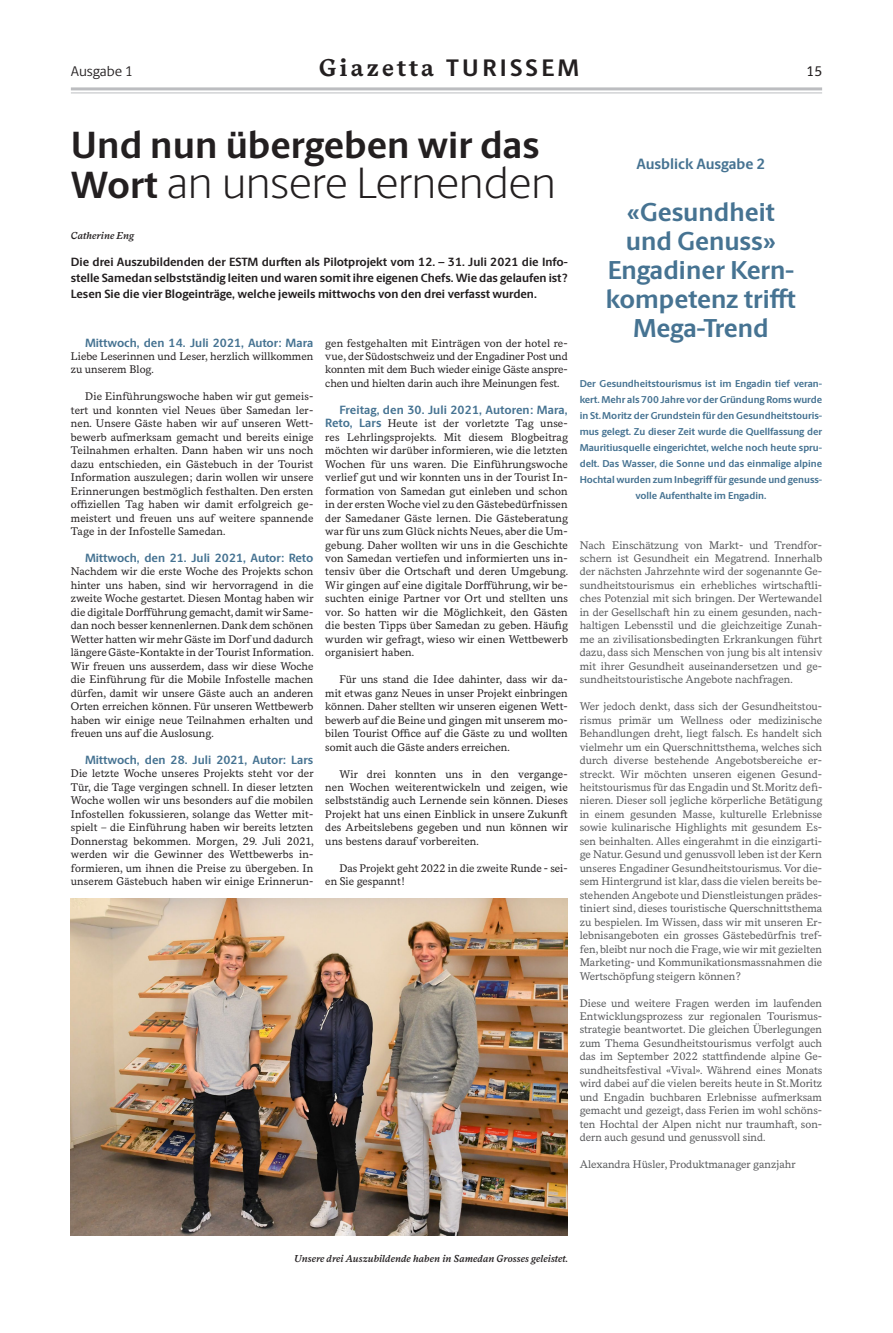
<style>
.page{position:relative;width:893px;height:1333px;background:#fff}
.page>*{position:absolute;margin:0;border:0;box-sizing:border-box;transform-origin:0 0}
.t1{font:300 44px "Berlingske Sans";color:#231f20}
.t2{font:700 38px "Berlingske Sans";color:#231f20}
.t3{font:700 26px/29px "Berlingske Sans";color:#467392;text-align:center}
.t4{font:700 24px "Messina Serif";letter-spacing:.13em;color:#231f20}
.t5{font:700 15px "Berlingske Sans";color:#467392}
.t6{font:14px "Berlingske Sans";letter-spacing:-.01em;color:#231f20}
.t7{font:500 14px "Berlingske Sans";color:#231f20}
.t8{font:700 12px/16px "Berlingske Sans";color:#231f20;text-align:justify}
.t9{font:700 12px "Berlingske Sans";color:#467392}
.t10{font:11px/13.5px "Messina Serif";color:#231f20;text-align:justify}
.t11{font:11px/13.5px "Messina Serif";color:#57585a;text-align:justify}
.t12{font:700 10px/16px "Berlingske Sans";color:#467392;text-align:center}
.t13{font:italic 600 10px "Messina Serif";color:#231f20}
.s1{font-family:"Berlingske Sans"}
.s2{font-weight:700;font-size:38px}
.s3{font-family:"Berlingske Sans";font-weight:700;font-size:12px;color:#467392}
</style>
<div class="page">
<hr style="left:71px;top:87px;width:751px;height:3px;background:#bcbdc0">
<hr style="left:71px;top:92px;width:751px;height:1px;background:#bcbdc0">
<img style="left:71px;top:898px;width:497px;height:337px">
<p class="t6" style="left:71px;top:61px;width:64px">Ausgabe 1</p>
<h3 class="t4" style="left:319px;top:49px;width:261px">Giazetta <span class="s1">TURISSEM</span></h3>
<p class="t7" style="left:806px;top:60px;width:17px">15</p>
<h2 class="t2" style="left:71px;top:117px;width:470px">Und nun übergeben wir das</h2>
<h1 class="t1" style="left:71px;top:153px;width:486px"><span class="s2">Wort</span> an unsere Lernenden</h1>
<p class="t13" style="left:71px;top:228px;width:65px">Catherine Eng</p>
<p class="t8" style="left:71px;top:253px;width:498px">Die drei Auszubildenden der ESTM durften als Pilotprojekt vom 12. – 31. Juli 2021 die Info&shy;stelle Samedan selbststä ndig leiten und waren somit ihre eigenen Chefs. Wie das gelaufen ist?<br>Lesen Sie die vier Blogeinträge, welche jeweils mittwochs von den drei verfasst wurden.</p>
<p class="t9" style="left:85px;top:333px;width:230px">Mittwoch, den 14. Juli 2021, Autor: Mara</p>
<p class="t10" style="left:71px;top:349px;width:244px">Liebe Leserinnen und Leser, herzlich willkommen zu unserem Blog.</p>
<p class="t10" style="left:71px;top:389px;width:244px;text-indent:14px">Die Einführungswoche haben wir gut gemeis&shy;tert und konnten viel Neues über Samedan ler&shy;nen. Unsere Gäste haben wir auf unseren Wett&shy;bewerb aufmerksam gemacht und bereits einige Teilnahmen erhalten. Dann haben wir uns noch dazu entschieden, ein Gästebuch in der Tourist Information auszulegen; darin wollen wir unsere Erinnerungen bestmöglich festhalten. Den ersten offiziellen Tag haben wir damit erfolgreich ge&shy;meistert und freuen uns auf weitere spannende Tage in der Infostelle Samedan.</p>
<p class="t9" style="left:85px;top:549px;width:230px">Mittwoch, den 21. Juli 2021, Autor: Reto</p>
<p class="t10" style="left:71px;top:564px;width:244px">Nachdem wir die erste Woche des Projekts schon hinter uns haben, sind wir hervorragend in die zweite Woche gestartet. Diesen Montag haben wir die digitale Dorfführung gemacht, damit wir Same&shy;dan noch besser kennenlernen. Dank dem schönen Wetter hatten wir mehr Gäste im Dorf und dadurch längere Gäste-Kontakte in der Tourist Information.<br>Wir freuen uns ausserdem, dass wir diese Woche die Einführung für die Mobile Infostelle machen dürfen, damit wir unsere Gäste auch an anderen Orten erreichen können. Für unseren Wettbewerb haben wir einige neue Teilnahmen erhalten und freuen uns auf die Auslosung.</p>
<p class="t9" style="left:85px;top:751px;width:230px">Mittwoch, den 28. Juli 2021, Autor: Lars</p>
<p class="t10" style="left:71px;top:766px;width:244px">Die letzte Woche unseres Projekts steht vor der Tür, die Tage vergingen schnell. In dieser letzten Woche wollen wir uns besonders auf die mobilen Infostellen fokussieren, solange das Wetter mit&shy;spielt – die Einführung haben wir bereits letzten Donnerstag bekommen. Morgen, 29. Juli 2021, werden wir die Gewinner des Wettbewerbs in&shy;formieren, um ihnen die Preise zu übergeben. In unserem Gästebuch haben wir einige Erinnerun-</p>
<p class="t10" style="left:325px;top:335px;width:244px">gen festgehalten mit Einträgen von der hotel re&shy;vue, der Südostschweiz und der Engadiner Post und konnten mit dem Buch wieder einige Gäste anspre&shy;chen und hielten darin auch ihre Meinungen fest.</p>
<p class="t9" style="left:339px;top:401px;width:230px">Freitag, den 30. Juli 2021, Autoren: Mara,</p>
<p class="t10" style="left:325px;top:416px;width:244px"><span class="s3">Reto, Lars</span> Heute ist der vorletzte Tag unse&shy;res Lehrlingsprojekts. Mit diesem Blogbeitrag möchten wir darüber informieren, wie die letzten Wochen für uns waren. Die Einführungswoche verlief gut und wir konnten uns in der Tourist In&shy;formation von Samedan gut einleben und schon in der ersten Woche viel zu den Gästebedürfnissen der Samedaner Gäste lernen. Die Gästeberatung war für uns zum Glück nichts Neues, aber die Um&shy;gebung. Daher wollten wir uns in die Geschichte von Samedan vertiefen und informierten uns in&shy;tensiv über die Ortschaft und deren Umgebung.<br>Wir gingen auf eine digitale Dorfführung, wir be&shy;suchten einige Partner vor Ort und stellten uns vor. So hatten wir die Möglichkeit, den Gästen die besten Tipps über Samedan zu geben. Häufig wurden wir gefragt, wieso wir einen Wettbewerb organisiert haben.</p>
<p class="t10" style="left:325px;top:672px;width:244px;text-indent:14px">Für uns stand die Idee dahinter, dass wir da&shy;mit etwas ganz Neues in unser Projekt einbringen können. Daher stellten wir unseren eigenen Wett&shy;bewerb auf die Beine und gingen mit unserem mo&shy;bilen Tourist Office auf die Gäste zu und wollten somit auch die Gäste anders erreichen.</p>
<p class="t10" style="left:325px;top:766px;width:244px;text-indent:14px">Wir drei konnten uns in den vergange&shy;nen Wochen weiterentwickeln und zeigen, wie selbstständig auch Lernende sein können. Dieses Projekt hat uns einen Einblick in unsere Zukunft des Arbeitslebens gegeben und nun können wir uns bestens darauf vorbereiten.</p>
<p class="t10" style="left:325px;top:860px;width:244px;text-indent:14px">Das Projekt geht 2022 in die zweite Runde - sei&shy;en Sie gespannt !</p>
<h3 class="t5" style="left:636px;top:153px;width:131px">Ausblick Ausgabe 2</h3>
<h3 class="t3" style="left:606px;top:197px;width:192px">«Gesundheit und Genuss»<br>Engadiner Kern&shy;kompetenz trifft<br>Mega-Trend</h3>
<p class="t12" style="left:580px;top:375px;width:244px">Der Gesundheitstourismus ist im Engadin tief veran&shy;kert. Mehr als 700 Jahre vor der Gründung Roms wurde in St.Moritz der Grundstein für den Gesundheitstouris&shy;mus gelegt. Zu dieser Zeit wurde die Quellfassung der Mauritiusquelle eingerichtet, welche noch heute spru&shy;delt. Das Wasser, die Sonne und das einmalige alpine Hochtal wurden zum Inbegriff für gesunde und genuss&shy;volle Aufenthalte im Engadin.</p>
<p class="t11" style="left:580px;top:537px;width:244px">Nach Einschätzung von Markt- und Trendfor&shy;schern ist Gesundheit ein Megatrend. Innerhalb der nächsten Jahrzehnte wird der sogenannte Ge&shy;sundheitstourismus ein erhebliches wirtschaftli&shy;ches Potenzial mit sich bringen. Der Wertewandel in der Gesellschaft hin zu einem gesunden, nach&shy;haltigen Lebensstil und die gleichzeitige Zunah&shy;me an zivilisationsbedingten Erkrankungen führt dazu, dass sich Menschen von jung bis alt intensiv mit ihrer Gesundheit auseinandersetzen und ge&shy;sundheitstouristische Angebote nachfragen.</p>
<p class="t11" style="left:580px;top:699px;width:244px">Wer jedoch denkt, dass sich der Gesundheitstou&shy;rismus primär um Wellness oder medizinische Behandlungen dreht, liegt falsch. Es handelt sich vielmehr um ein Querschnittsthema, welches sich durch diverse bestehende Angebotsbereiche er&shy;streckt. Wir möchten unseren eigenen Gesund&shy;heitstourismus für das Engadin und St.Moritz defi&shy;nieren. Dieser soll jegliche körperliche Betätigung in einem gesunden Masse, kulturelle Erlebnisse sowie kulinarische Highlights mit gesundem Es&shy;sen beinhalten. Alles eingerahmt in die einzigarti&shy;ge Natur. Gesund und genussvoll leben ist der Kern unseres Engadiner Gesundheitstourismus. Vor die&shy;sem Hintergrund ist klar, dass die vielen bereits be&shy;stehenden Angebote und Dienstleistungen prädes&shy;tiniert sind, dieses touristische Querschnittsthema zu bespielen. Im Wissen, dass wir mit unseren Er&shy;lebnisangeboten ein grosses Gästebedürfnis tref&shy;fen, bleibt nur noch die Frage, wie wir mit gezielten Marketing- und Kommunikationsmassnahmen die Wertschöpfung steigern können?</p>
<p class="t11" style="left:580px;top:995px;width:244px">Diese und weitere Fragen werden im laufenden Entwicklungsprozess zur regionalen Tourismus&shy;strategie beantwortet. Die gleichen Überlegungen zum Thema Gesundheitstourismus verfolgt auch das im September 2022 stattfindende alpine Ge&shy;sundheitsfestival «Vival». Während eines Monats wird dabei auf die vielen bereits heute in St.Moritz und Engadin buchbaren Erlebnisse aufmerksam gemacht und gezeigt, dass Ferien im wohl schöns&shy;ten Hochtal der Alpen nicht nur traumhaft, son&shy;dern auch gesund und genussvoll sind.</p>
<p class="t11" style="left:580px;top:1157px;width:217px">Alexandra Hüsler, Produktmanager ganzjahr</p>
<p class="t13" style="left:294px;top:1251px;width:275px">Unsere drei Auszubildende haben in Samedan Grosses geleistet.</p>
</div>
